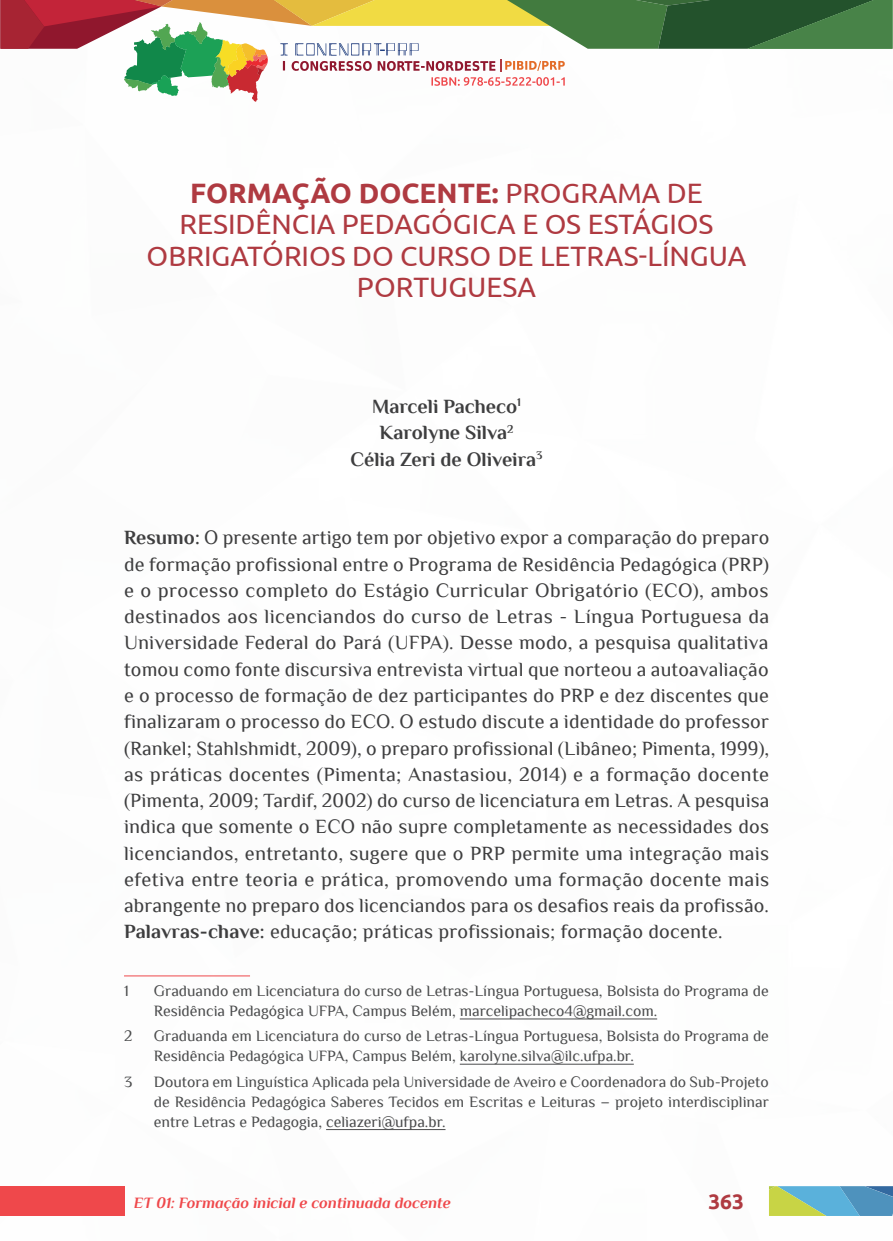
<style>
.page{position:relative;width:893px;height:1241px;background:#fff}
.page>*{position:absolute;margin:0;border:0;box-sizing:border-box;transform-origin:0 0}
._0_TITULO{font:28px/31.5px "Ubuntu";color:#af3a41;text-align:center}
.t1{font:700 21px "Ubuntu";color:#af3a41}
._2_RESUMO{font:20.12px/26.2px "Philosopher";letter-spacing:.005em;color:#3e3e3f;text-align:justify}
._3_PALAVRAS_CHAVE{font:20.12px "Philosopher";letter-spacing:.01em;color:#3e3e3f}
._1_AUTOR{font:700 20.12px "Philosopher";color:#3e3e3f}
._11_RODAPÉ{font:15.75px/20.1px "Philosopher";color:#4b4c4d}
.t2{font:italic 700 15.75px "Philosopher";color:#ef484b}
.s1{font-weight:700}
</style>
<div class="page">
<div style="left:0;top:1185px;width:124px;height:30px;background:#ef484b"></div>
<svg style="left:0;top:0;width:892px;height:102px"></svg>
<svg style="left:769px;top:1186px;width:124px;height:29px;background:#72aea9"></svg>
<hr style="left:124px;top:975px;width:126px;height:1px;background:#ef484b">
<hr style="left:460px;top:1018px;width:197px;height:1px;background:#4b4c4d">
<hr style="left:460px;top:1063px;width:174px;height:1px;background:#4b4c4d">
<hr style="left:326px;top:1128px;width:119px;height:1px;background:#4b4c4d">
<p class="_0_TITULO" style="left:147px;top:176px;width:601px"><span class="s1">FORMAÇÃO DOCENTE:</span> PROGRAMA DE<br>RESIDÊNCIA PEDAGÓGICA E OS ESTÁGIOS<br>OBRIGATÓRIOS DO CURSO DE LETRAS-LÍNGUA<br>PORTUGUESA</p>
<p class="_1_AUTOR" style="left:372px;top:395px;width:150px">Marceli Pacheco<sup>1</sup></p>
<p class="_1_AUTOR" style="left:380px;top:422px;width:135px">Karolyne Silva<sup>2</sup></p>
<p class="_1_AUTOR" style="left:351px;top:448px;width:193px">Célia Zeri de Oliveira<sup>3</sup></p>
<p class="_2_RESUMO" style="left:124px;top:524px;width:647px"><span class="s1">Resumo:</span> O presente artigo tem por objetivo expor a comparação do preparo de formação profissional entre o Programa de Residência Pedagógica (PRP) e o processo completo do Estágio Curricular Obrigatório (ECO), ambos destinados aos licenciandos do curso de Letras - Língua Portuguesa da Universidade Federal do Pará (UFPA). Desse modo, a pesquisa qualitativa tomou como fonte discursiva entrevista virtual que norteou a autoavaliação e o processo de formação de dez participantes do PRP e dez discentes que finalizaram o processo do ECO. O estudo discute a identidade do professor (Rankel; Stahlshmidt, 2009), o preparo profissional (Libâneo; Pimenta, 1999), as práticas docentes (Pimenta; Anastasiou, 2014) e a formação docente (Pimenta, 2009; Tardif, 2002) do curso de licenciatura em Letras. A pesquisa indica que somente o ECO não supre completamente as necessidades dos licenciandos, entretanto, sugere que o PRP permite uma integração mais efetiva entre teoria e prática, promovendo uma formação docente mais abrangente no preparo dos licenciandos para os desafios reais da profissão.</p>
<p class="_3_PALAVRAS_CHAVE" style="left:124px;top:921px;width:600px"><span class="s1">Palavras-chave:</span> educação; práticas profissionais; formação docente.</p>
<p class="_11_RODAPÉ" style="left:124px;top:980px;width:6px">1</p>
<p class="_11_RODAPÉ" style="left:154px;top:980px;width:617px">Graduando em Licenciatura do curso de Letras-Língua Portuguesa, Bolsista do Programa de<br>Residência Pedagógica UFPA, Campus Belém, marcelipacheco4@gmail.com.</p>
<p class="_11_RODAPÉ" style="left:124px;top:1025px;width:10px">2</p>
<p class="_11_RODAPÉ" style="left:154px;top:1025px;width:617px">Graduanda em Licenciatura do curso de Letras-Língua Portuguesa, Bolsista do Programa de<br>Residência Pedagógica UFPA, Campus Belém, karolyne.silva@ilc.ufpa.br.</p>
<p class="_11_RODAPÉ" style="left:124px;top:1071px;width:10px">3</p>
<p class="_11_RODAPÉ" style="left:154px;top:1071px;width:617px;text-align:justify">Doutora em Linguística Aplicada pela Universidade de Aveiro e Coordenadora do Sub-Projeto de Residência Pedagógica Saberes Tecidos em Escritas e Leituras – projeto interdisciplinar entre Letras e Pedagogia, celiazeri@ufpa.br.</p>
<p class="t2" style="left:134px;top:1193px;width:318px">ET 01: Formação inicial e continuada docente</p>
<p class="t1" style="left:708px;top:1188px;width:37px">363</p>
</div>
